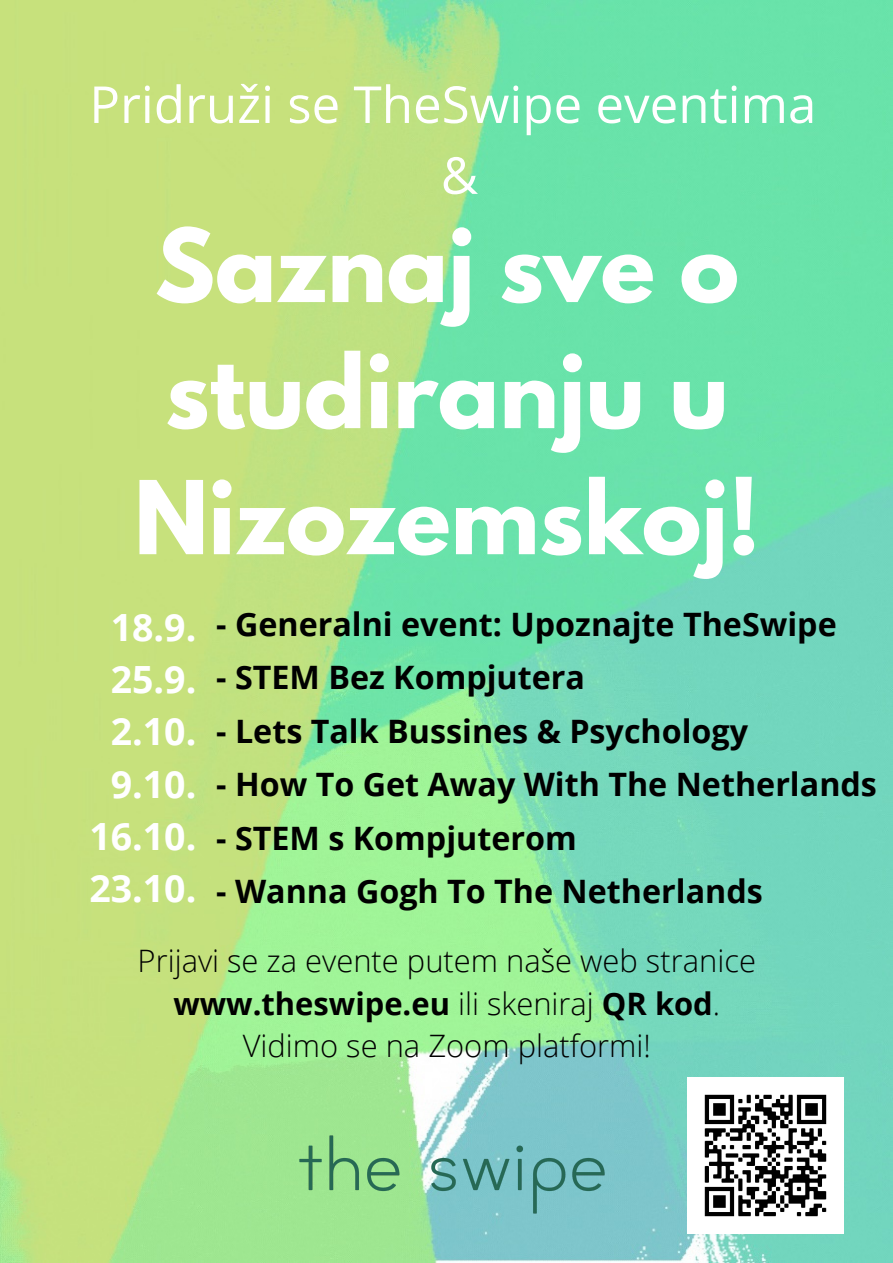
<style>
.page{position:relative;width:893px;height:1263px;background:#fff}
.page>*{position:absolute;margin:0;border:0;box-sizing:border-box;transform-origin:0 0}
.t1{font:700 90.07px/126.1px "League Spartan";color:#fff;text-align:center}
.t2{font:51px "Open Sans";color:#fff}
.t3{font:700 37.5px "Open Sans";color:#fff}
.t4{font:700 32.25px "Open Sans";color:#000}
.t5{font:300 30.9px/42.8px "Open Sans";color:#000;text-align:center}
.s1{font-weight:700}
</style>
<div class="page">
<img style="left:0;top:0;width:893px;height:1263px">
<img style="left:279px;top:1115px;width:335px;height:118px">
<img style="left:687px;top:1077px;width:156px;height:156px">
<p class="t2" style="left:89px;top:68px;width:728px">Pridruži se TheSwipe eventima</p>
<p class="t2" style="left:441px;top:139px;width:39px">&amp;</p>
<p class="t1" style="left:134px;top:214px;width:627px">Saznaj sve o studiranju u<br>Nizozemskoj!</p>
<p class="t3" style="left:111px;top:600px;width:87px">18.9.</p>
<p class="t3" style="left:111px;top:653px;width:87px">25.9.</p>
<p class="t3" style="left:111px;top:705px;width:87px">2.10.</p>
<p class="t3" style="left:111px;top:757px;width:87px">9.10.</p>
<p class="t3" style="left:89px;top:810px;width:109px">16.10.</p>
<p class="t3" style="left:89px;top:862px;width:109px">23.10.</p>
<p class="t4" style="left:216px;top:601px;width:622px">- Generalni event: Upoznajte TheSwipe</p>
<p class="t4" style="left:216px;top:655px;width:370px">- STEM Bez Kompjutera</p>
<p class="t4" style="left:216px;top:708px;width:533px">- Lets Talk Bussines &amp; Psychology</p>
<p class="t4" style="left:216px;top:762px;width:662px">- How To Get Away With The Netherlands</p>
<p class="t4" style="left:216px;top:815px;width:362px">- STEM s Kompjuterom</p>
<p class="t4" style="left:216px;top:869px;width:548px">- Wanna Gogh To The Netherlands</p>
<p class="t5" style="left:138px;top:938px;width:620px">Prijavi se za evente putem naše web stranice <span class="s1">www.theswipe.eu</span> ili skeniraj <span class="s1">QR kod</span>.</p>
<p class="t5" style="left:243px;top:1024px;width:410px">Vidimo se na Zoom platformi!</p>
</div>
